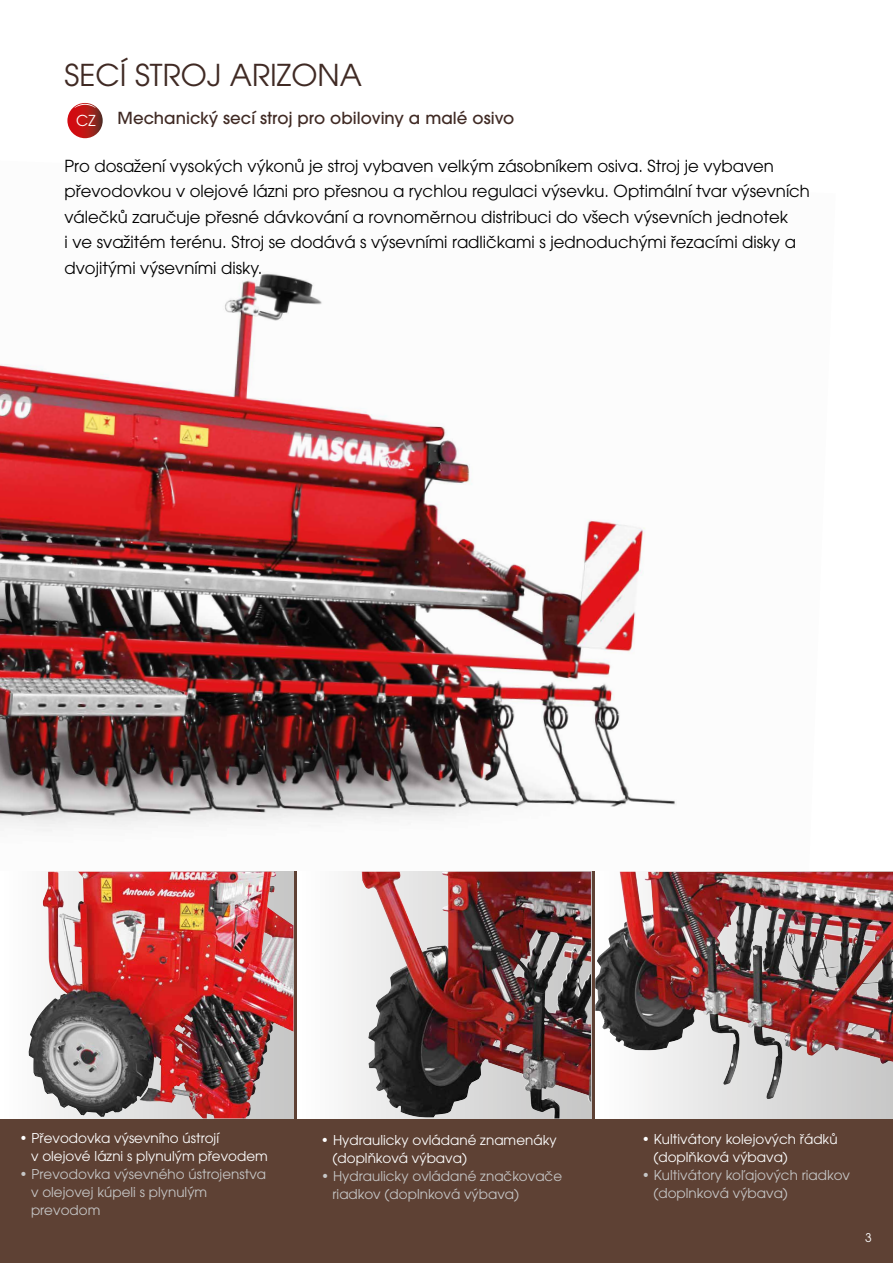
<style>
.page{position:relative;width:893px;height:1263px;background:#fff}
.page>*{position:absolute;margin:0;border:0;box-sizing:border-box;transform-origin:0 0}
.t1{font:30px "ITC Avant Garde Pro";color:#402a24}
.t2{font:16.5px/25.5px "ITC Avant Garde Pro";color:#000}
.t3{font:500 16.5px "ITC Avant Garde Pro";letter-spacing:.005em;color:#402a24}
.t4{font:15px "ITC Avant Garde Pro";color:#fff}
.t5{font:13.5px/18px "ITC Avant Garde Pro";letter-spacing:.005em;color:#c6c6c6}
.t6{font:13.5px/18px "ITC Avant Garde Pro";letter-spacing:.005em;color:#fff}
.t7{font:12px "ITC Avant Garde Pro";color:#fff}
</style>
<div class="page">
<img style="left:0;top:273px;width:836px;height:599px">
<div style="left:0;top:872px;width:893px;height:391px;background:#5e4134"></div>
<div style="left:298px;top:872px;width:293px;height:246px;background:#f8f8f8"></div>
<img style="left:362px;top:872px;width:229px;height:246px">
<img style="left:0;top:872px;width:293px;height:246px">
<img style="left:29px;top:872px;width:224px;height:246px">
<div style="left:595px;top:872px;width:298px;height:246px;background:linear-gradient(to right,#fefefe,#c6c6c5)"></div>
<img style="left:595px;top:872px;width:298px;height:227px">
<svg style="left:67px;top:103px;width:36px;height:35px"></svg>
<svg style="left:75px;top:104px;width:21px;height:4px"></svg>
<h1 class="t1" style="left:65px;top:56px;width:299px">SECÍ STROJ ARIZONA</h1>
<p class="t4" style="left:76px;top:112px;width:21px">CZ</p>
<p class="t2" style="left:65px;top:153px;width:747px">Pro dosažení vysokých výkonů je stroj vybaven velkým zásobníkem osiva. Stroj je vybaven převodovkou v olejové lázni pro přesnou a rychlou regulaci výsevku. Optimální tvar výsevních válečků zaručuje přesné dávkování a rovnoměrnou distribuci do všech výsevních jednotek<br>i ve svažitém terénu. Stroj se dodává s výsevními radličkami s jednoduchými řezacími disky a dvojitými výsevními disky.</p>
<p class="t3" style="left:118px;top:108px;width:398px">Mechanický secí stroj pro obiloviny a malé osivo</p>
<p class="t6" style="left:31px;top:1129px;width:238px;text-indent:-11px">• Převodovka výsevního ústrojí<br>v olejové lázni s plynulým převodem</p>
<p class="t5" style="left:31px;top:1165px;width:237px;text-indent:-11px">• Prevodovka výsevného ústrojenstva v olejovej kúpeli s plynulým prevodom</p>
<p class="t6" style="left:332px;top:1130px;width:226px;text-indent:-11px">• Hydraulicky ovládané znamenáky (doplňková výbava)</p>
<p class="t5" style="left:332px;top:1166px;width:231px;text-indent:-11px">• Hydraulicky ovládané značkovače riadkov (doplnková výbava)</p>
<p class="t6" style="left:653px;top:1129px;width:186px;text-indent:-11px">• Kultivátory kolejových řádků (doplňková výbava)</p>
<p class="t5" style="left:653px;top:1165px;width:198px;text-indent:-11px">• Kultivátory koľajových riadkov (doplnková výbava)</p>
<p class="t7" style="left:865px;top:1230px;width:8px">3</p>
</div>
